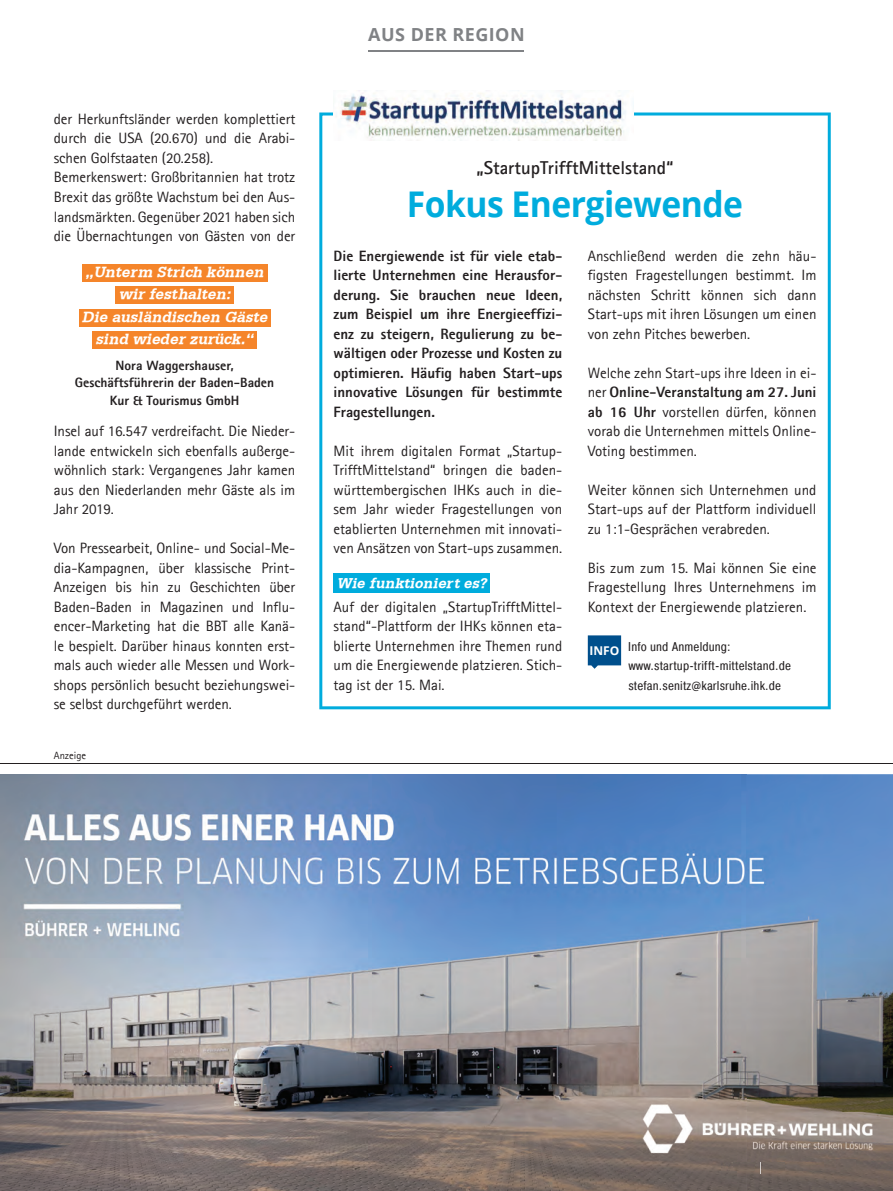
<style>
.page{position:relative;width:893px;height:1191px;background:#fff}
.page>*{position:absolute;margin:0;border:0;box-sizing:border-box;transform-origin:0 0}
.t1{font:700 35.4px "Open Sans";letter-spacing:-.015em;color:#00acdd;scale:.95 1}
.t2{font:700 18.6px "Agfa Rotis Sans Serif";color:#231f20}
.t3{font:700 18px "Open Sans";letter-spacing:.025em;color:#808285}
.t4{font:15px/19.5px "Agfa Rotis Sans Serif";letter-spacing:-.005em;color:#231f20;text-align:justify}
.t5{font:800 15px/19.5px "Agfa Rotis Sans Serif";color:#231f20;text-align:justify}
.t6{font:italic 700 14.7px/22.5px "Stefan";color:#fff;text-align:center}
.t7{font:italic 700 14.1px "Stefan";color:#fff}
.t8{font:800 13.5px/17.2px "Agfa Rotis Sans Serif";color:#231f20;text-align:center}
.t9{font:12.75px/19.5px "Pragmatica Cond";letter-spacing:.01em;color:#231f20}
.t10{font:10.5px "Agfa Rotis Sans Serif";color:#231f20}
.s1{font-weight:800}
</style>
<div class="page">
<svg style="left:319px;top:112px;width:511px;height:597px"></svg>
<hr style="left:368px;top:50px;width:156px;height:1px;background:#808285">
<hr style="left:0;top:763px;width:893px;height:1px;background:#231f20">
<div style="left:82px;top:264px;width:185px;height:17px;background:#f5852a"></div>
<div style="left:115px;top:287px;width:119px;height:17px;background:#f5852a"></div>
<div style="left:79px;top:309px;width:191px;height:17px;background:#f5852a"></div>
<div style="left:92px;top:332px;width:165px;height:17px;background:#f5852a"></div>
<div style="left:333px;top:573px;width:157px;height:20px;background:#00acdd"></div>
<svg style="left:588px;top:635px;width:33px;height:33px"></svg>
<img style="left:333px;top:90px;width:300px;height:50px">
<img style="left:0;top:774px;width:893px;height:416px">
<img style="left:836px;top:1158px;width:19px;height:13px">
<svg style="left:721px;top:1162px;width:11px;height:8px"></svg>
<img style="left:733px;top:1162px;width:21px;height:8px">
<img style="left:763px;top:1162px;width:22px;height:8px">
<img style="left:785px;top:1162px;width:39px;height:8px">
<p class="t4" style="left:54px;top:109px;width:243px;text-align:left">der Herkunftsländer werden komplettiert durch die USA (20.670) und die Arabi&shy;schen Golfstaaten (20.258).<br>Bemerkenswert: Großbritannien hat trotz Brexit das größte Wachstum bei den Aus&shy;landsmärkten. Gegenüber 2021 haben sich die Übernachtungen von Gästen von der</p>
<p class="t6" style="left:82px;top:260px;width:190px">„Unterm Strich können wir festhalten:<br>Die ausländischen Gäste sind wieder zurück.“</p>
<p class="t8" style="left:75px;top:356px;width:201px">Nora Waggershauser,<br>Geschäftsführerin der Baden-Baden<br>Kur &amp; Tourismus GmbH</p>
<p class="t4" style="left:54px;top:421px;width:243px">Insel auf 16.547 verdreifacht. Die Nieder&shy;lande entwickeln sich ebenfalls außerge&shy;wöhnlich stark: Vergangenes Jahr kamen aus den Niederlanden mehr Gäste als im Jahr 2019.</p>
<p class="t4" style="left:54px;top:538px;width:243px">Von Pressearbeit, Online- und Social-Me&shy;dia-Kampagnen, über klassische Print-Anzeigen bis hin zu Geschichten über Baden-Baden in Magazinen und Influ&shy;encer-Marketing hat die BBT alle Kanä&shy;le bespielt. Darüber hinaus konnten erst&shy;mals auch wieder alle Messen und Work&shy;shops persönlich besucht beziehungswei&shy;se selbst durchgeführt werden.</p>
<p class="t10" style="left:54px;top:748px;width:34px">Anzeige</p>
<p class="t3" style="left:368px;top:22px;width:158px">AUS DER REGION</p>
<p class="t2" style="left:476px;top:156px;width:198px">„StartupTrifftMittelstand“</p>
<h1 class="t1" style="left:407px;top:179px;width:355px">Fokus Energiewende</h1>
<p class="t5" style="left:333px;top:245px;width:230px">Die Energiewende ist für viele etab&shy;lierte Unternehmen eine Herausfor&shy;derung. Sie brauchen neue Ideen, zum Beispiel um ihre Energieeffizi&shy;enz zu steigern, Regulierung zu be&shy;wältigen oder Prozesse und Kosten zu optimieren. Häufig haben Start-ups innovative Lösungen für bestimmte Fragestellungen.</p>
<p class="t4" style="left:333px;top:440px;width:230px">Mit ihrem digitalen Format „Startup-TrifftMittelstand“ bringen die baden&shy;württembergischen IHKs auch in die&shy;sem Jahr wieder Fragestellungen von etablierten Unternehmen mit innovati&shy;ven Ansätzen von Start-ups zusammen.</p>
<p class="t7" style="left:337px;top:574px;width:155px">Wie funktioniertes?</p>
<p class="t4" style="left:333px;top:596px;width:230px">Auf der digitalen „StartupTrifftMittel&shy;stand“-Plattform der IHKs können eta&shy;blierte Unternehmen ihre Themen rund um die Energiewende platzieren. Stich&shy;tag ist der 15. Mai.</p>
<p class="t4" style="left:588px;top:245px;width:230px">Anschließend werden die zehn häu&shy;figsten Fragestellungen bestimmt. Im nächsten Schritt können sich dann Start-ups mit ihren Lösungen um einen von zehn Pitches bewerben.</p>
<p class="t4" style="left:588px;top:362px;width:230px">Welche zehn Start-ups ihre Ideen in ei&shy;ner <span class="s1">Online-Veranstaltung am 27. Juni ab 16 Uhr</span> vorstellen dürfen, können vorab die Unternehmen mittels Online-Voting bestimmen.</p>
<p class="t4" style="left:588px;top:479px;width:230px">Weiter können sich Unternehmen und Start-ups auf der Plattform individuell zu 1:1-Gesprächen verabreden.</p>
<p class="t4" style="left:588px;top:557px;width:230px">Bis zum zum 15. Mai können Sie eine Fragestellung Ihres Unternehmens im Kontext der Energiewende platzieren.</p>
<p class="t9" style="left:628px;top:636px;width:164px;text-indent:-39px"><sub>INFO</sub> Info und Anmeldung: www.startup-trifft-mittelstand.de stefan.senitz@karlsruhe.ihk.de</p>
</div>
